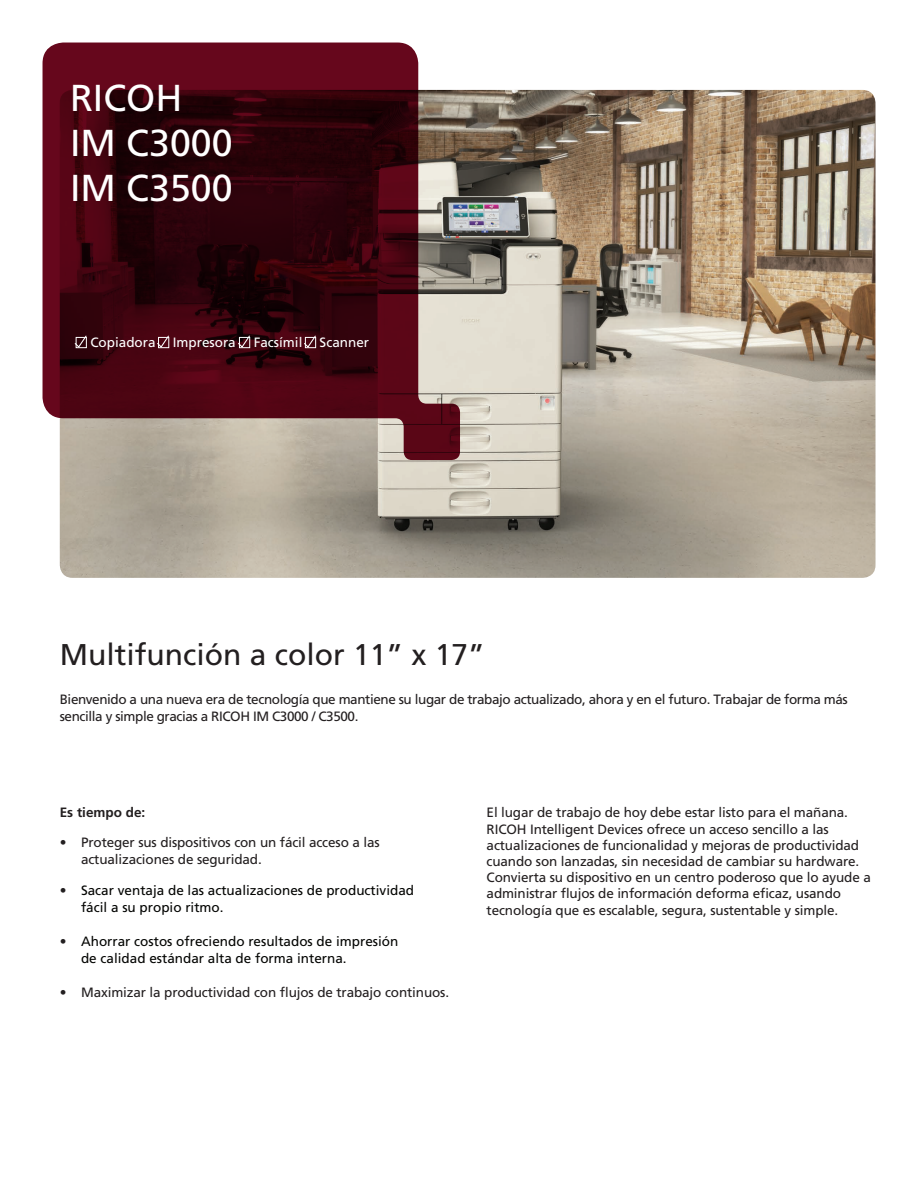
<style>
.page{position:relative;width:918px;height:1188px;background:#fff}
.page>*{position:absolute;margin:0;border:0;box-sizing:border-box;transform-origin:0 0}
.t1{font:37.5px/45px "Frutiger LT Std";color:#fff}
.t2{font:30px "Frutiger LT Std";color:#231f20}
.t3{font:13.5px/16.2px "Frutiger LT Std";letter-spacing:-.01em;color:#231f20}
.t4{font:13.5px/16.2px "Frutiger LT Std";letter-spacing:-.03em;color:#231f20}
.t5{font:13.5px/16.2px "Frutiger LT Std";color:#040503}
.t6{font:13.5px "Frutiger LT Std";color:#fff}
.t7{font:700 13.5px "Frutiger LT Std";color:#231f20}
.s1{color:#231f20}
</style>
<div class="page">
<img style="left:60px;top:90px;width:815px;height:488px">
<svg style="left:43px;top:43px;width:417px;height:417px;background:#55232a"></svg>
<svg style="left:74px;top:335px;width:14px;height:14px"></svg>
<div style="left:76px;top:337px;width:11px;height:11px;border:1px solid #fff"></div>
<svg style="left:156px;top:335px;width:14px;height:14px"></svg>
<div style="left:158px;top:337px;width:11px;height:11px;border:1px solid #fff"></div>
<svg style="left:237px;top:335px;width:14px;height:14px"></svg>
<div style="left:239px;top:337px;width:11px;height:11px;border:1px solid #fff"></div>
<svg style="left:303px;top:335px;width:14px;height:14px"></svg>
<div style="left:305px;top:337px;width:11px;height:11px;border:1px solid #fff"></div>
<h1 class="t1" style="left:70px;top:76px;width:164px">RICOH<br>IM C3000<br>IM C3500</h1>
<p class="t6" style="left:90px;top:334px;width:67px">Copiadora</p>
<p class="t6" style="left:173px;top:334px;width:65px">Impresora</p>
<p class="t6" style="left:254px;top:334px;width:50px">Facsímil</p>
<p class="t6" style="left:320px;top:334px;width:51px">Scanner</p>
<h2 class="t2" style="left:60px;top:637px;width:427px">Multifunción a color 11” x 17”</h2>
<p class="t4" style="left:60px;top:692px;width:790px">Bienvenido a una nueva era de tecnología que mantiene su lugar de trabajo actualizado, ahora y en el futuro. Trabajar de forma más sencilla y simple gracias a RICOH IM C3000 / C3500.</p>
<p class="t7" style="left:60px;top:805px;width:87px">Es tiempo de:</p>
<p class="t3" style="left:81px;top:835px;width:300px;text-indent:-21px">• Proteger sus dispositivos con un fácil acceso a las actualizaciones de seguridad.</p>
<p class="t5" style="left:81px;top:883px;width:335px;text-indent:-21px"><span class="s1">•</span> Sacar ventaja de las actualizaciones de productividad fácil a su propio ritmo.</p>
<p class="t5" style="left:81px;top:934px;width:319px;text-indent:-21px"><span class="s1">•</span> Ahorrar costos ofreciendo resultados de impresión de calidad estándar alta de forma interna.</p>
<p class="t3" style="left:60px;top:985px;width:391px">• Maximizar la productividad con flujos de trabajo continuos.</p>
<p class="t3" style="left:487px;top:805px;width:386px">El lugar de trabajo de hoy debe estar listo para el mañana.<br>RICOH Intelligent Devices ofrece un acceso sencillo a las actualizaciones de funcionalidad y mejoras de productividad cuando son lanzadas, sin necesidad de cambiar su hardware.<br>Convierta su dispositivo en un centro poderoso que lo ayude a administrar flujos de información deforma eficaz, usando tecnología que es escalable, segura, sustentable y simple.</p>
</div>
